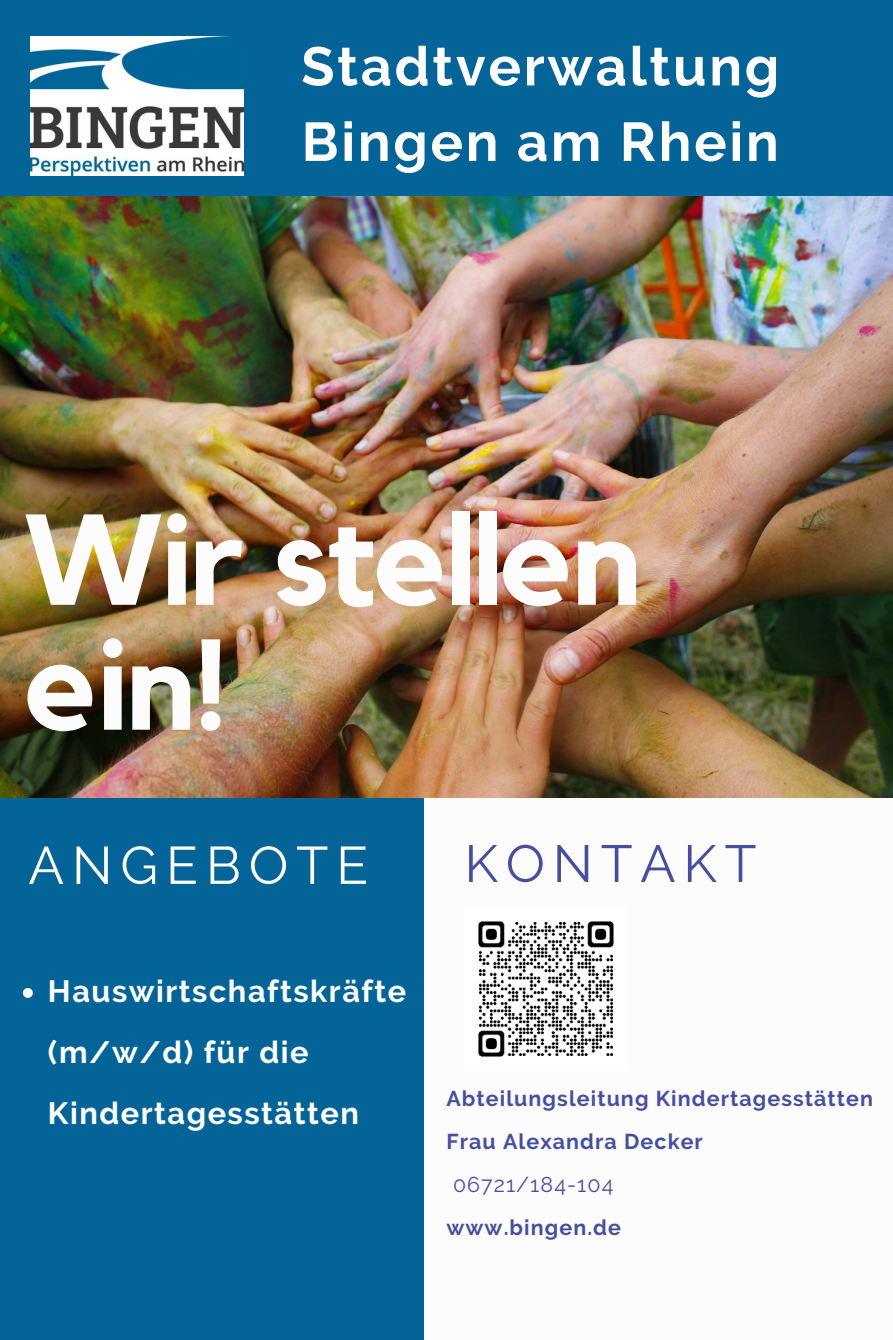
<style>
.page{position:relative;width:893px;height:1340px;background:#fff}
.page>*{position:absolute;margin:0;border:0;box-sizing:border-box;transform-origin:0 0}
.t1{font:700 127.4px/125px "Kollektif";letter-spacing:-.02em;color:#fcfcfd}
.t2{font:700 54.25px/75.6px "Raleway";letter-spacing:.05em;color:#fff}
.t3{font:52.5px "Raleway";letter-spacing:.15em;color:#fff}
.t4{font:52.15px "Raleway";letter-spacing:.15em;color:#454fa0}
.t5{font:700 30.8px/61.2px "Raleway";letter-spacing:.05em;color:#fff}
.t6{font:700 21.35px/43.1px "Raleway";letter-spacing:.05em;color:#454fa0}
.t7{font:21.35px "Raleway";letter-spacing:.05em;color:#454fa0}
</style>
<div class="page">
<div style="left:0;top:0;width:892px;height:1339px;background:#046497"></div>
<div style="left:424px;top:788px;width:469px;height:551px;background:#fcfcfd"></div>
<img style="left:478px;top:921px;width:136px;height:136px">
<img style="left:31px;top:37px;width:212px;height:139px">
<img style="left:0;top:196px;width:893px;height:601px">
<svg style="left:23px;top:988px;width:10px;height:9px"></svg>
<h2 class="t2" style="left:301px;top:28px;width:479px">Stadtverwaltung<br>Bingen am Rhein</h2>
<h1 class="t1" style="left:24px;top:503px;width:619px">Wir stellen ein!</h1>
<h3 class="t3" style="left:28px;top:834px;width:341px">ANGEBOTE</h3>
<h3 class="t5" style="left:48px;top:960px;width:360px">Hauswirtschaftskräfte (m/w/d) für die<br>Kindertagesstätten</h3>
<h3 class="t4" style="left:464px;top:833px;width:293px">KONTAKT</h3>
<p class="t6" style="left:446px;top:1077px;width:428px">Abteilungsleitung Kindertagesstätten<br>Frau Alexandra Decker</p>
<p class="t7" style="left:453px;top:1171px;width:162px">06721/184-104</p>
<p class="t6" style="left:446px;top:1205px;width:176px">www.bingen.de</p>
</div>
